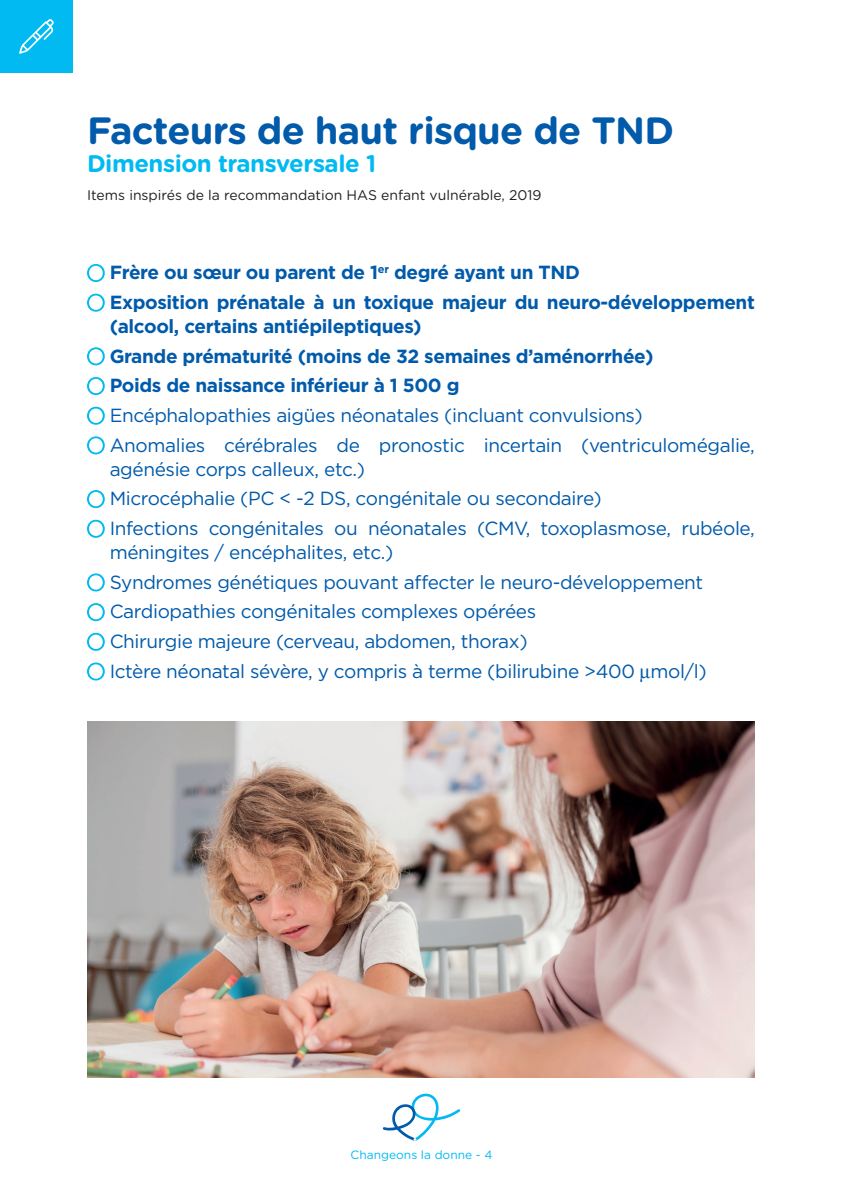
<style>
.page{position:relative;width:842px;height:1191px;background:#fff}
.page>*{position:absolute;margin:0;border:0;box-sizing:border-box;transform-origin:0 0}
.t1{font:700 38px "Gotham Rounded";letter-spacing:-.02em;color:#015aaa}
.t2{font:700 24px "Gotham Rounded";letter-spacing:-.02em;color:#00baf1}
.t3{font:19px/29.6px "Gotham";letter-spacing:-.02em;color:#015aaa}
.t4{font:700 19px/29.6px "Gotham";letter-spacing:-.02em;color:#015aaa}
.t5{font:14px "Gotham Rounded";color:#231f20}
.t6{font:12px "Gotham Rounded";color:#00baf1}
</style>
<div class="page">
<svg style="left:382px;top:1093px;width:79px;height:48px"></svg>
<svg style="left:87px;top:264px;width:18px;height:18px"></svg>
<svg style="left:87px;top:294px;width:18px;height:18px"></svg>
<svg style="left:87px;top:347px;width:18px;height:18px"></svg>
<svg style="left:87px;top:377px;width:18px;height:18px"></svg>
<svg style="left:87px;top:407px;width:18px;height:18px"></svg>
<svg style="left:87px;top:436px;width:18px;height:18px"></svg>
<svg style="left:87px;top:490px;width:18px;height:18px"></svg>
<svg style="left:87px;top:520px;width:18px;height:18px"></svg>
<svg style="left:87px;top:573px;width:18px;height:18px"></svg>
<svg style="left:87px;top:603px;width:18px;height:18px"></svg>
<svg style="left:87px;top:633px;width:18px;height:18px"></svg>
<svg style="left:87px;top:662px;width:18px;height:18px"></svg>
<img style="left:87px;top:721px;width:668px;height:356px">
<div style="left:0;top:0;width:73px;height:73px;background:#00baf1"></div>
<svg style="left:19px;top:19px;width:35px;height:35px"></svg>
<h1 class="t1" style="left:87px;top:102px;width:589px">Facteurs de haut risque de TND</h1>
<p class="t2" style="left:87px;top:146px;width:291px">Dimension transversale 1</p>
<p class="t5" style="left:87px;top:185px;width:456px">Items inspirés de la recommandation HAS enfant vulnérable, 2019</p>
<p class="t4" style="left:110px;top:257px;width:647px">Frère ou sœur ou parent de 1<sup>er</sup> degré ayant un TND<br>Exposition prénatale à un toxique majeur du neuro-développement</p>
<p class="t4" style="left:110px;top:311px;width:545px">(alcool, certains antiépileptiques)<br>Grande prématurité (moins de 32 semaines d’aménorrhée)<br>Poids de naissance inférieur à 1 500 g</p>
<p class="t3" style="left:110px;top:400px;width:647px">Encéphalopathies aigües néonatales (incluant convulsions)<br>Anomalies cérébrales de pronostic incertain (ventriculomégalie,</p>
<p class="t3" style="left:110px;top:454px;width:647px">agénésie corps calleux, etc.)<br>Microcéphalie (PC &lt; -2 DS, congénitale ou secondaire)<br>Infections congénitales ou néonatales (CMV, toxoplasmose, rubéole,</p>
<p class="t3" style="left:110px;top:537px;width:599px">méningites / encéphalites, etc.)<br>Syndromes génétiques pouvant affecter le neuro-développement Cardiopathies congénitales complexes opérées<br>Chirurgie majeure (cerveau, abdomen, thorax)<br>Ictère néonatal sévère, y compris à terme (bilirubine &gt;400 mol/l)</p>
<p class="t6" style="left:351px;top:1147px;width:143px">Changeons la donne - 4</p>
</div>
